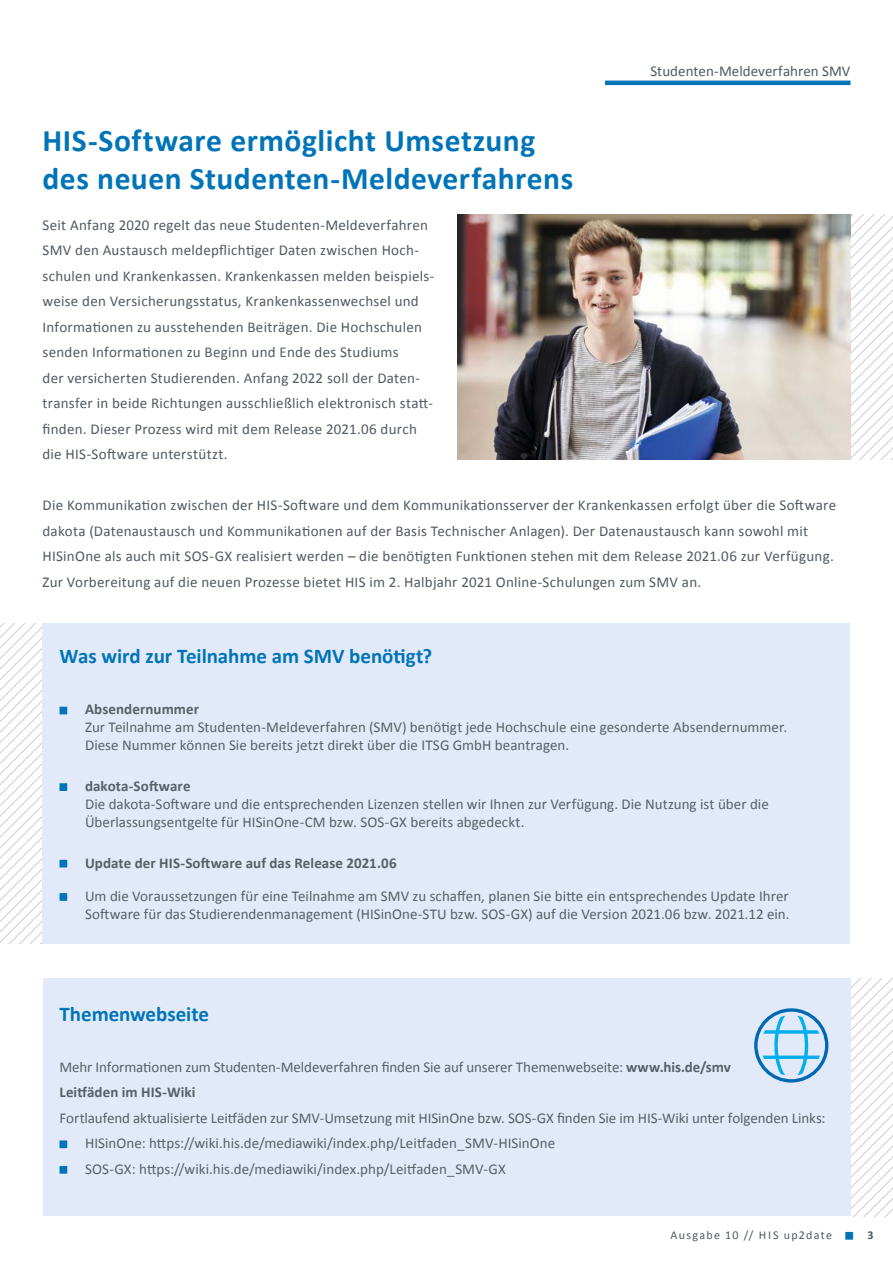
<style>
.page{position:relative;width:893px;height:1263px;background:#fff}
.page>*{position:absolute;margin:0;border:0;box-sizing:border-box;transform-origin:0 0}
.t1{font:700 31.5px/37.8px "Calibri";letter-spacing:.015em;color:#0074b8}
.t2{font:700 21px "Calibri";letter-spacing:-.005em;color:#0074b8}
.t3{font:15px/25.5px "Calibri";letter-spacing:.015em;color:#515962}
.t4{font:15px/18px "Calibri";color:#566166}
.t5{font:700 15px "Calibri";letter-spacing:.005em;color:#566166}
.t6{font:12px "Calibri";letter-spacing:.11em;color:#515962}
.t7{font:700 12px "Calibri";color:#515962}
.s1{font-weight:700}
</style>
<div class="page">
<svg style="left:851px;top:214px;width:42px;height:245px"></svg>
<svg style="left:850px;top:978px;width:43px;height:238px"></svg>
<svg style="left:0;top:623px;width:43px;height:321px"></svg>
<hr style="left:605px;top:81px;width:245px;height:4px;background:#0074b8">
<div style="left:43px;top:623px;width:807px;height:321px;background:#e2eafa"></div>
<div style="left:60px;top:707px;width:7px;height:7px;background:#0074b8"></div>
<div style="left:60px;top:783px;width:7px;height:8px;background:#0074b8"></div>
<div style="left:60px;top:860px;width:7px;height:7px;background:#0074b8"></div>
<div style="left:60px;top:893px;width:7px;height:8px;background:#0074b8"></div>
<div style="left:43px;top:978px;width:807px;height:238px;background:#e2eafa"></div>
<div style="left:60px;top:1140px;width:7px;height:8px;background:#0074b8"></div>
<div style="left:60px;top:1166px;width:7px;height:8px;background:#0074b8"></div>
<img style="left:457px;top:214px;width:393px;height:245px">
<svg style="left:754px;top:1008px;width:74px;height:74px"></svg>
<h1 class="t1" style="left:43px;top:122px;width:532px">HIS-Software ermöglicht Umsetzung des neuen Studenten-Meldeverfahrens</h1>
<p class="t3" style="left:43px;top:212px;width:393px">Seit Anfang 2020 regelt das neue Studenten-Meldeverfahren SMV den Austausch meldepflichtiger Daten zwischen Hoch&shy;schulen und Krankenkassen. Krankenkassen melden beispiels&shy;weise den Versicherungsstatus, Krankenkassenwechsel und Informationen zu ausstehenden Beiträgen. Die Hochschulen senden Informationen zu Beginn und Ende des Studiums<br>der versicherten Studierenden. Anfang 2022 soll der Daten&shy;transfer in beide Richtungen ausschließlich elektronisch statt&shy;finden. Dieser Prozess wird mit dem Release 2021.06 durch die HIS-Software unterstützt.</p>
<p class="t3" style="left:650px;top:59px;width:201px">Studenten-Meldeverfahren SMV</p>
<p class="t3" style="left:43px;top:493px;width:795px">Die Kommunikation zwischen der HIS-Software und dem Kommunikationsserver der Krankenkassen erfolgt über die Software dakota (Datenaustausch und Kommunikationen auf der Basis Technischer Anlagen). Der Datenaustausch kann sowohl mit HISinOne als auch mit SOS-GX realisiert werden – die benötigten Funktionen stehen mit dem Release 2021.06 zur Verfügung.<br>Zur Vorbereitung auf die neuen Prozesse bietet HIS im 2. Halbjahr 2021 Online-Schulungen zum SMV an.</p>
<h2 class="t2" style="left:60px;top:643px;width:374px">Was wird zur Teilnahme am SMV benötigt?</h2>
<p class="t5" style="left:85px;top:700px;width:116px">Absendernummer</p>
<p class="t4" style="left:85px;top:718px;width:704px">Zur Teilnahme am Studenten-Meldeverfahren (SMV) benötigt jede Hochschule eine gesonderte Absendernummer.<br>Diese Nummer können Sie bereits jetzt direkt über die ITSG GmbH beantragen.</p>
<p class="t5" style="left:85px;top:776px;width:107px">dakota-Software</p>
<p class="t4" style="left:85px;top:795px;width:685px">Die dakota-Software und die entsprechenden Lizenzen stellen wir Ihnen zur Verfügung. Die Nutzung ist über die<br>Überlassungsentgelte für HISinOne-CM bzw. SOS-GX bereits abgedeckt.</p>
<p class="t5" style="left:85px;top:853px;width:313px">Update der HIS-Software auf das Release 2021.06</p>
<p class="t4" style="left:85px;top:887px;width:706px">Um die Voraussetzungen für eine Teilnahme am SMV zu schaffen, planen Sie bitte ein entsprechendes Update Ihrer<br>Software für das Studierendenmanagement (HISinOne-STU bzw. SOS-GX) auf die Version 2021.06 bzw. 2021.12 ein.</p>
<h2 class="t2" style="left:60px;top:1000px;width:151px">Themenwebseite</h2>
<p class="t4" style="left:60px;top:1054px;width:673px;line-height:25.5px">Mehr Informationen zum Studenten-Meldeverfahren finden Sie auf unserer Themenwebseite: <span class="s1">www.his.de/smv<br>Leitfäden im HIS-Wiki</span></p>
<p class="t4" style="left:85px;top:1105px;width:742px;line-height:25.5px;text-indent:-26px">Fortlaufend aktualisierte Leitfäden zur SMV-Umsetzung mit HISinOne bzw. SOS-GX finden Sie im HIS-Wiki unter folgenden Links:<br>HISinOne: https://wiki.his.de/mediawiki/index.php/Leitfaden_SMV-HISinOne<br>SOS-GX: https://wiki.his.de/mediawiki/index.php/Leitfaden_SMV-GX</p>
<p class="t6" style="left:670px;top:1227px;width:163px">Ausgabe 10 // HIS up2date</p>
<p class="t7" style="left:867px;top:1227px;width:8px">3</p>
</div>
